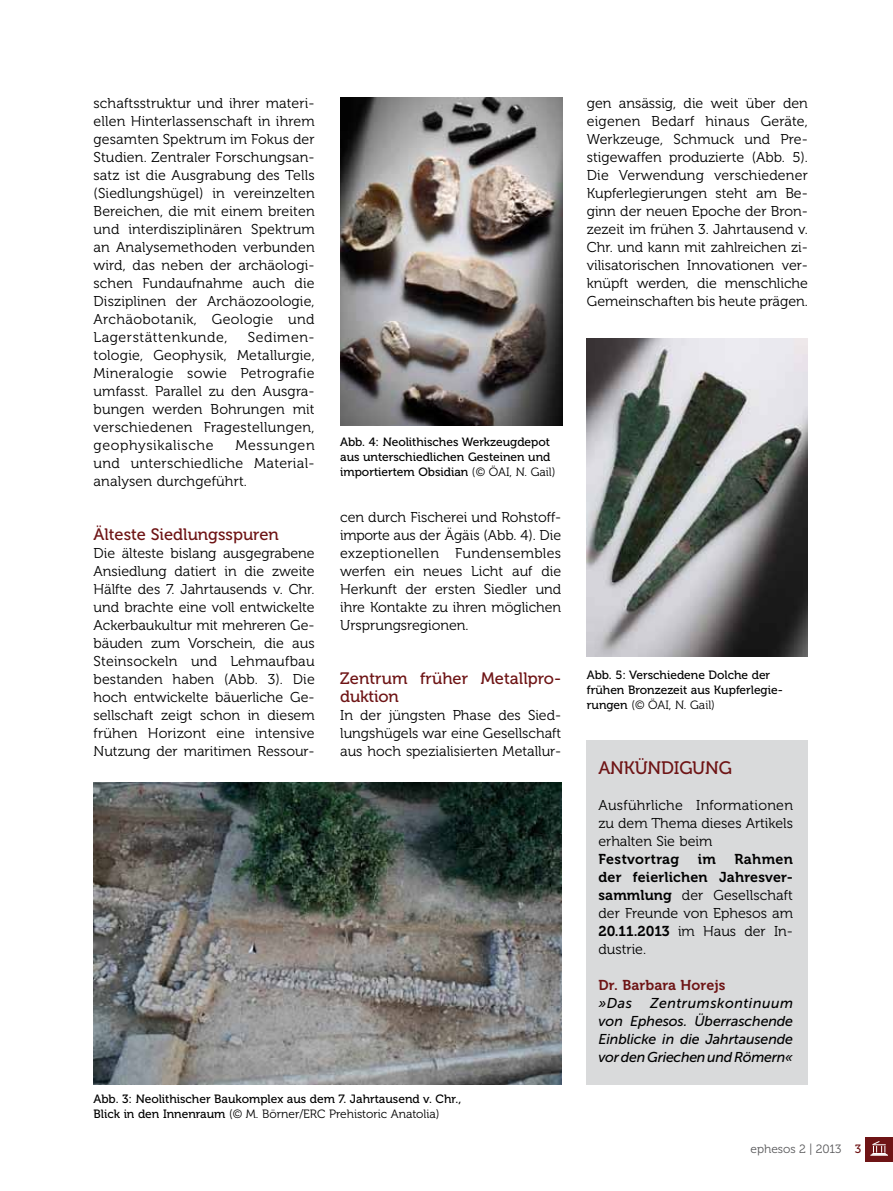
<style>
.page{position:relative;width:893px;height:1191px;background:#fff}
.page>*{position:absolute;margin:0;border:0;box-sizing:border-box;transform-origin:0 0}
.t1{font:18px "Museo 500";color:#6e1415}
.t2{font:16.5px/18px "Museo 500";color:#6e1415}
.t3{font:14.25px/18px "Museo 300";color:#000;text-align:justify}
.t4{font:italic 14.25px/18px "Museo Sans 500";letter-spacing:-.01em;color:#000;text-align:justify}
.t5{font:14.25px/18px "Museo 700";letter-spacing:.015em;color:#000;text-align:right}
.t6{font:14.25px "Museo 700";letter-spacing:.01em;color:#6e1415}
.t7{font:12px/15px "Museo 500";color:#000}
.t8{font:12px "Museo 300";color:#000}
.t9{font:12px "Museo 300";color:#58585a}
.t10{font:12px "Museo 500";color:#6e1415}
.s1{font-family:"Museo 300"}
.s2{font-family:"Museo 500"}
.s3{font-family:"Museo 700"}
</style>
<div class="page">
<div style="left:865px;top:1137px;width:28px;height:25px;background:#6e1415"></div>
<svg style="left:870px;top:1141px;width:18px;height:15px"></svg>
<img style="left:94px;top:782px;width:467px;height:302px">
<div style="left:587px;top:740px;width:221px;height:344px;background:#d9dadb"></div>
<img style="left:341px;top:98px;width:221px;height:327px">
<img style="left:587px;top:339px;width:221px;height:317px">
<p class="t3" style="left:94px;top:94px;width:223px">schaftsstruktur und ihrer materi&shy;ellen Hinterlassenschaft in ihrem gesamten Spektrum im Fokus der Studien. Zentraler Forschungsan&shy;satz ist die Ausgrabung des Tells (Siedlungshügel) in vereinzelten Bereichen, die mit einem breiten und interdisziplinären Spektrum an Analysemethoden verbunden wird, das neben der archäologi&shy;schen Fundaufnahme auch die Disziplinen der Archäozoologie, Archäobotanik, Geologie und Lagerstättenkunde,</p>
<p class="t3" style="left:94px;top:328px;width:223px;text-indent:154px">Sedimen&shy;tologie, Geophysik, Metallurgie, Mineralogie sowie Petrografie umfasst. Parallel zu den Ausgra&shy;bungen werden Bohrungen mit verschiedenen Fragestellungen, geophysikalische</p>
<p class="t3" style="left:94px;top:436px;width:223px;text-indent:142px">Messungen und unterschiedliche Material&shy;analysen durchgeführt.</p>
<p class="t2" style="left:94px;top:526px;width:187px">Älteste Siedlungsspuren</p>
<p class="t3" style="left:94px;top:544px;width:223px">Die älteste bislang ausgegrabene Ansiedlung datiert in die zweite Hälfte des 7. Jahrtausends v. Chr. und brachte eine voll entwickelte Ackerbaukultur mit mehreren Ge&shy;bäuden zum Vorschein, die aus Steinsockeln und Lehmaufbau bestanden haben (Abb. 3). Die hoch entwickelte bäuerliche Ge&shy;sellschaft zeigt schon in diesem frühen Horizont eine intensive Nutzung der maritimen Ressour-</p>
<p class="t7" style="left:340px;top:434px;width:217px">Abb. 4: Neolithisches Werkzeugdepot aus unterschiedlichen Gesteinen und importiertem Obsidian <span class="s1">(© ÖAI, N. Gail)</span></p>
<p class="t3" style="left:340px;top:508px;width:223px">cen durch Fischerei und Rohstoff&shy;importe aus der Ägäis (Abb. 4). Die exzeptionellen Fundensembles werfen ein neues Licht auf die Herkunft der ersten Siedler und ihre Kontakte zu ihren möglichen Ursprungsregionen.</p>
<p class="t2" style="left:340px;top:670px;width:223px">Zentrum früher Metallpro&shy;duktion</p>
<p class="t3" style="left:340px;top:706px;width:223px">In der jüngsten Phase des Sied&shy;lungshügels war eine Gesellschaft aus hoch spezialisierten Metallur-</p>
<p class="t7" style="left:94px;top:1091px;width:369px">Abb. 3: Neolithischer Baukomplex aus dem 7. Jahrtausend v. Chr.,</p>
<p class="t8" style="left:94px;top:1107px;width:347px"><span class="s2">Blick in den Innenraum</span> (© M. Börner/ERC Prehistoric Anatolia)</p>
<p class="t3" style="left:587px;top:94px;width:223px">gen ansässig, die weit über den eigenen Bedarf hinaus Geräte, Werkzeuge, Schmuck und Pre&shy;stigewaffen produzierte (Abb. 5).<br>Die Verwendung verschiedener Kupferlegierungen steht am Be&shy;ginn der neuen Epoche der Bron&shy;zezeit im frühen 3. Jahrtausend v.<br>Chr. und kann mit zahlreichen zi&shy;vilisatorischen Innovationen ver&shy;knüpft werden, die menschliche Gemeinschaften bis heute prägen.</p>
<p class="t7" style="left:587px;top:667px;width:198px">Abb. 5: Verschiedene Dolche der frühen Bronzezeit aus Kupferlegie-</p>
<p class="t8" style="left:587px;top:698px;width:130px"><span class="s2">rungen</span> (© ÖAI, N. Gail)</p>
<p class="t1" style="left:598px;top:758px;width:62px">Ankündigung</p>
<p class="t3" style="left:598px;top:796px;width:196px">Ausführliche Informationen zu dem Thema dieses Artikels erhalten Sie beim</p>
<p class="t5" style="left:598px;top:850px;width:82px">Festvortrag</p>
<p class="t5" style="left:698px;top:850px;width:20px">im</p>
<p class="t5" style="left:598px;top:850px;width:196px">Rahmen<br>der feierlichen Jahresver-</p>
<p class="t3" style="left:598px;top:886px;width:196px"><span class="s3">sammlung</span> der Gesellschaft der Freunde von Ephesos am <span class="s3">20.11.2013</span> im Haus der In&shy;dustrie.</p>
<p class="t6" style="left:598px;top:977px;width:129px">Dr. Barbara Horejs</p>
<p class="t4" style="left:598px;top:994px;width:196px">»Das Zentrumskontinuum von Ephesos. Überraschende Einblicke in die Jahrtausende vor den Griechen und Römern«</p>
<p class="t9" style="left:751px;top:1142px;width:92px">ephesos 2 | 2013</p>
<p class="t10" style="left:855px;top:1142px;width:8px">3</p>
</div>
